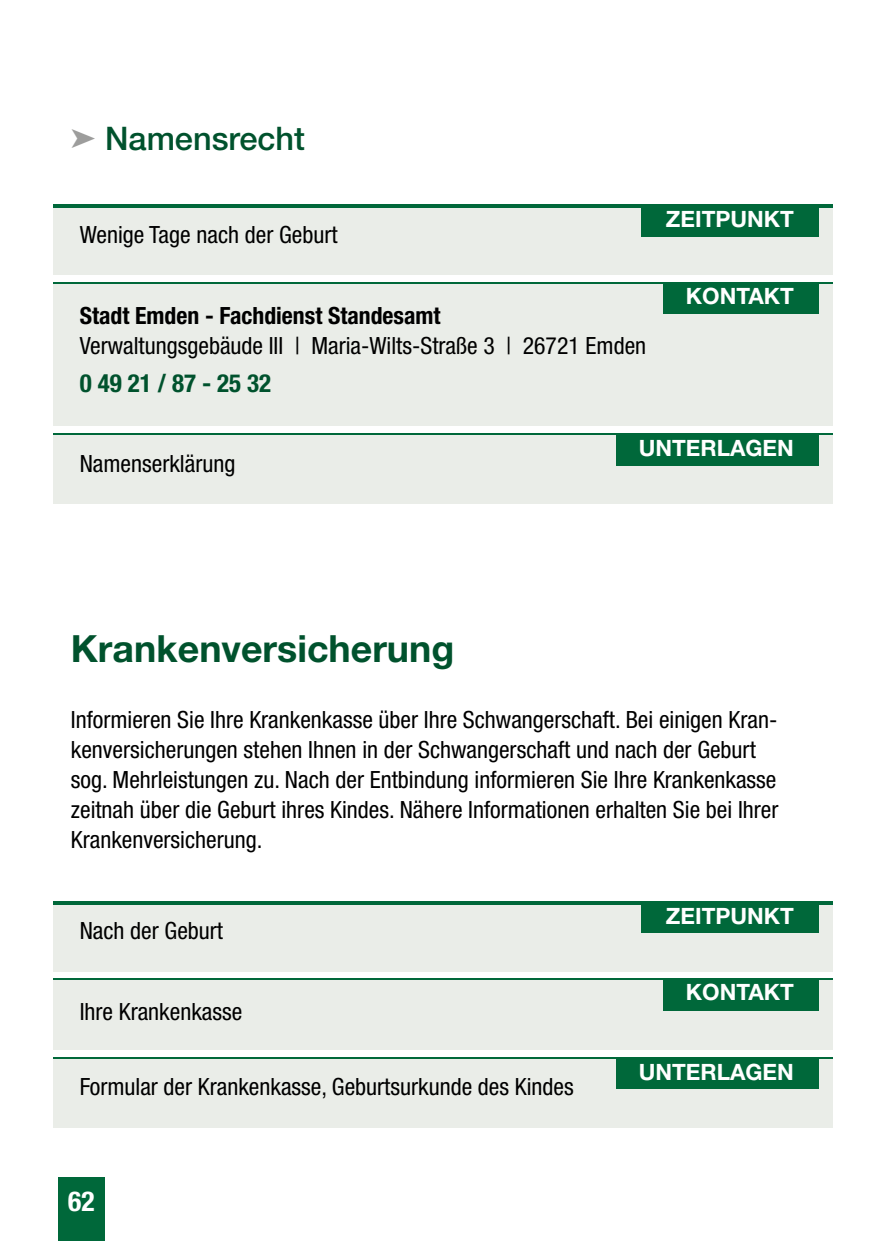
<style>
.page{position:relative;width:886px;height:1241px;background:#fff}
.page>*{position:absolute;margin:0;border:0;box-sizing:border-box;transform-origin:0 0}
.t1{font:700 37.5px "Helvetica Neue";color:#00522d}
.t2{font:500 32.5px "Helvetica Neue";color:#00522d}
.t3{font:700 condensed 27.5px "Helvetica Neue";color:#fff}
.t4{font:700 condensed 25px "Helvetica Neue";color:#00522d}
.t5{font:condensed 23.75px/30px "Helvetica Neue";color:#000}
.t6{font:700 condensed 23.75px "Helvetica Neue";color:#000}
.t7{font:700 22.5px "Helvetica Neue";color:#fff}
</style>
<div class="page">
<div style="left:53px;top:204px;width:780px;height:71px;background:#eaede8"></div>
<div style="left:641px;top:204px;width:178px;height:32px;background:#00683a"></div>
<hr style="left:53px;top:204px;width:780px;height:4px;background:#00683a">
<div style="left:53px;top:282px;width:780px;height:144px;background:#eaede8"></div>
<div style="left:663px;top:282px;width:156px;height:32px;background:#00683a"></div>
<hr style="left:53px;top:282px;width:780px;height:1px;background:#00683a">
<div style="left:53px;top:433px;width:780px;height:71px;background:#eaede8"></div>
<div style="left:617px;top:433px;width:202px;height:32px;background:#00683a"></div>
<hr style="left:53px;top:433px;width:780px;height:2px;background:#00683a">
<div style="left:53px;top:978px;width:780px;height:71px;background:#eaede8"></div>
<div style="left:663px;top:978px;width:156px;height:32px;background:#00683a"></div>
<hr style="left:53px;top:978px;width:780px;height:1px;background:#00683a">
<div style="left:53px;top:900px;width:780px;height:71px;background:#eaede8"></div>
<div style="left:641px;top:900px;width:178px;height:32px;background:#00683a"></div>
<svg style="left:53px;top:900px;width:780px;height:4px;fill:#00683a"></svg>
<div style="left:53px;top:1056px;width:780px;height:71px;background:#eaede8"></div>
<div style="left:617px;top:1056px;width:202px;height:32px;background:#00683a"></div>
<hr style="left:53px;top:1056px;width:780px;height:2px;background:#00683a">
<div style="left:58px;top:1176px;width:47px;height:64px;background:#00683a"></div>
<h2 class="t2" style="left:105px;top:119px;width:201px">Namensrecht</h2>
<p class="t5" style="left:80px;top:219px;width:259px">Wenige Tage nach der Geburt</p>
<p class="t6" style="left:80px;top:301px;width:362px">Stadt Emden - Fachdienst Standesamt</p>
<p class="t5" style="left:80px;top:330px;width:568px">Verwaltungsgebäude III | Maria-Wilts-Straße 3 | 26721 Emden</p>
<p class="t4" style="left:80px;top:368px;width:193px">0 49 21 / 87 - 25 32</p>
<p class="t7" style="left:666px;top:205px;width:129px">ZEITPUNKT</p>
<p class="t7" style="left:686px;top:282px;width:109px">KONTAKT</p>
<p class="t5" style="left:80px;top:448px;width:157px">Namenserklärung</p>
<h1 class="t1" style="left:71px;top:625px;width:385px">Krankenversicherung</h1>
<p class="t7" style="left:639px;top:434px;width:157px">UNTERLAGEN</p>
<p class="t5" style="left:71px;top:704px;width:709px">Informieren Sie Ihre Krankenkasse über Ihre Schwangerschaft. Bei einigen Kran&shy;kenversicherungen stehen Ihnen in der Schwangerschaft und nach der Geburt sog. Mehrleistungen zu. Nach der Entbindung informieren Sie Ihre Krankenkasse zeitnah über die Geburt ihres Kindes. Nähere Informationen erhalten Sie bei Ihrer Krankenversicherung.</p>
<p class="t5" style="left:80px;top:915px;width:145px">Nach der Geburt</p>
<p class="t5" style="left:80px;top:996px;width:164px">Ihre Krankenkasse</p>
<p class="t5" style="left:80px;top:1071px;width:495px">Formular der Krankenkasse, Geburtsurkunde des Kindes</p>
<p class="t3" style="left:68px;top:1184px;width:28px">62</p>
<p class="t7" style="left:666px;top:901px;width:129px">ZEITPUNKT</p>
<p class="t7" style="left:686px;top:978px;width:109px">KONTAKT</p>
<p class="t7" style="left:639px;top:1057px;width:157px">UNTERLAGEN</p>
</div>
